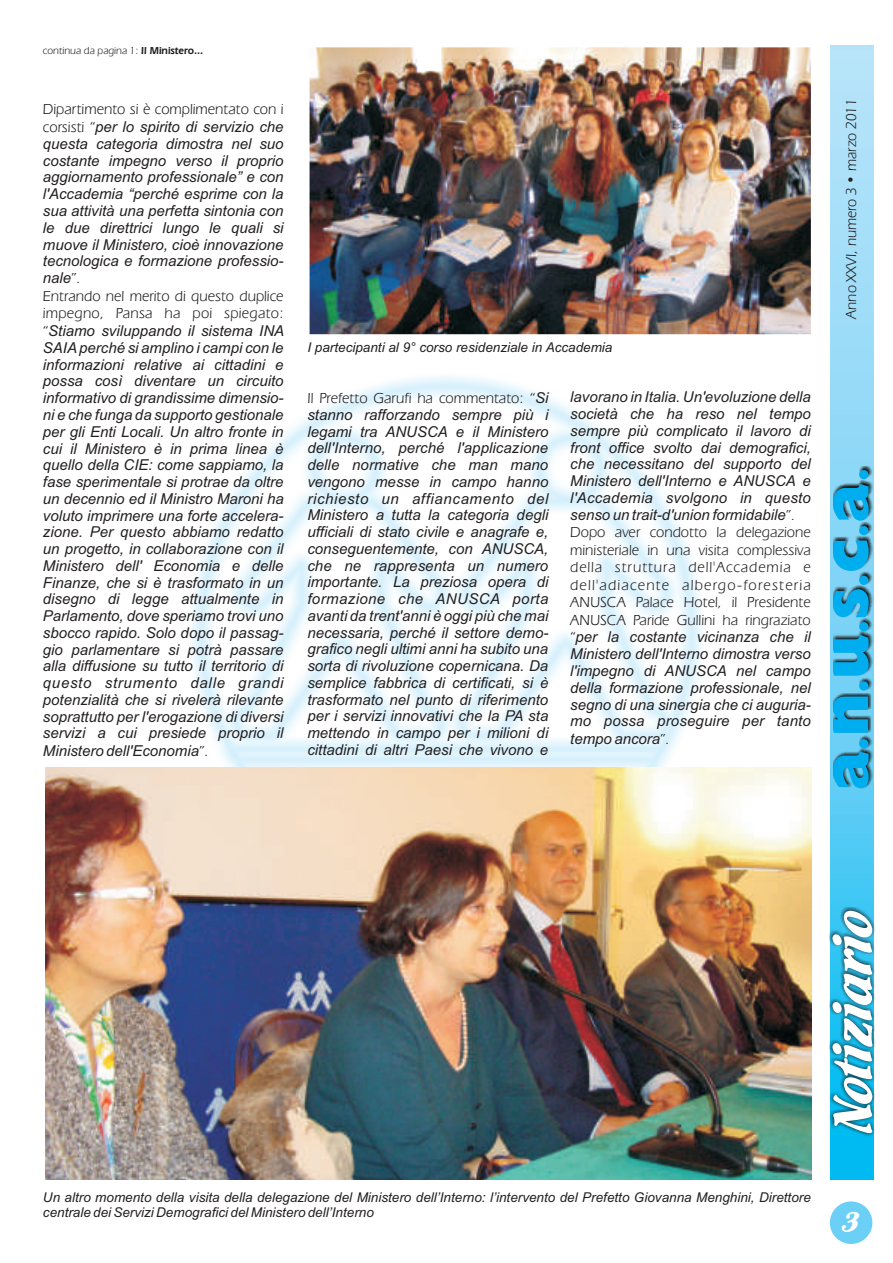
<style>
.page{position:relative;width:893px;height:1263px;background:#fff}
.page>*{position:absolute;margin:0;border:0;box-sizing:border-box;transform-origin:0 0}
.t1{font:57.6px "Flamenco D";color:#fff}
.t2{font:30px "Flamenco D";color:#fff}
.t3{font:italic 15px/16.8px "Arial";color:#231f20;text-align:justify}
.t4{font:15px/17.5px "Eras IT Cby BT";color:#231f20}
.t5{font:italic 13.5px/15.1px "Arial";color:#231f20}
.t6{font:10.5px "Eras IT Cby BT";color:#231f20}
.s1{font-weight:700}
.s2{font-family:"Eras IT Cby BT";font-style:normal}
.s3{font-family:"Arial";font-style:italic}
</style>
<div class="page">
<svg style="left:830px;top:45px;width:43px;height:1135px;background:#85d7f6"></svg>
<div style="left:830px;top:1201px;width:42px;height:43px;background:#6bcff6;border-radius:50%"></div>
<img style="left:829px;top:908px;width:46px;height:228px">
<img style="left:833px;top:466px;width:39px;height:322px">
<div style="left:859px;top:739px;width:9px;height:9px;background:#00aeef;border-radius:50%"></div>
<svg style="left:833px;top:696px;width:35px;height:37px"></svg>
<div style="left:859px;top:681px;width:9px;height:9px;background:#00aeef;border-radius:50%"></div>
<svg style="left:834px;top:634px;width:35px;height:42px"></svg>
<div style="left:859px;top:622px;width:9px;height:9px;background:#00aeef;border-radius:50%"></div>
<svg style="left:833px;top:589px;width:36px;height:28px"></svg>
<div style="left:859px;top:576px;width:9px;height:9px;background:#00aeef;border-radius:50%"></div>
<svg style="left:833px;top:540px;width:36px;height:31px"></svg>
<div style="left:859px;top:526px;width:9px;height:9px;background:#00aeef;border-radius:50%"></div>
<div style="left:859px;top:470px;width:9px;height:9px;background:#00aeef;border-radius:50%"></div>
<svg style="left:833px;top:751px;width:36px;height:37px"></svg>
<svg style="left:833px;top:484px;width:36px;height:37px"></svg>
<img style="left:45px;top:767px;width:767px;height:413px">
<img style="left:310px;top:47px;width:501px;height:287px">
<p class="t6" style="left:43px;top:46px;width:162px">continua da pagina 1: <span class="s1">Il Ministero...</span></p>
<p class="t4" style="left:43px;top:102px;width:242px">Dipartimento si è complimentato con i</p>
<p class="t3" style="left:43px;top:120px;width:242px"><span class="s2">corsisti “</span>per lo spirito di servizio che questa categoria dimostra nel suo costante impegno verso il proprio aggiornamento professionale” e con l'Accademia “perché esprime con la sua attività una perfetta sintonia con le due direttrici lungo le quali si muove il Ministero, cioè innovazione tecnologica e formazione professio&shy;nale<span class="s2">”.</span></p>
<p class="t4" style="left:43px;top:288px;width:242px">Entrando nel merito di questo duplice impegno, Pansa ha poi spiegato:</p>
<p class="t3" style="left:43px;top:323px;width:243px"><span class="s2">“</span>Stiamo sviluppando il sistema INA SAIAperché si amplino i campi con le informazioni relative ai cittadini e possa così diventare un circuito informativo di grandissime dimensio&shy;ni e che funga da supporto gestionale per gli Enti Locali. Un altro fronte in cui il Ministero è in prima linea è quello della CIE: come sappiamo, la fase sperimentale si protrae da oltre un decennio ed il Ministro Maroni ha voluto imprimere una forte accelera&shy;zione. Per questo abbiamo redatto un progetto, in collaborazione con il Ministero dell' Economia e delle Finanze, che si è trasformato in un disegno di legge attualmente in Parlamento, dove speriamo trovi uno sbocco rapido. Solo dopo il passag&shy;gio parlamentare si potrà passare alla diffusione su tutto il territorio di questo strumento dalle grandi potenzialità che si rivelerà rilevante soprattutto per l'erogazione di diversi servizi a cui presiede proprio il Ministero dell'Economia<span class="s2">”.</span></p>
<p class="t5" style="left:307px;top:341px;width:307px">I partecipanti al 9° corso residenziale in Accademia</p>
<p class="t4" style="left:307px;top:390px;width:242px">Il Prefetto Garufi ha commentato: “<span class="s3">Si</span></p>
<p class="t3" style="left:307px;top:407px;width:242px">stanno rafforzando sempre più i legami tra ANUSCA e il Ministero dell'Interno, perché l'applicazione delle normative che man mano vengono messe in campo hanno richiesto un affiancamento del Ministero a tutta la categoria degli ufficiali di stato civile e anagrafe e, conseguentemente, con ANUSCA, che ne rappresenta un numero importante. La preziosa opera di formazione che ANUSCA porta avanti da trent'anni è oggi più che mai necessaria, perché il settore demo&shy;grafico negli ultimi anni ha subito una sorta di rivoluzione copernicana. Da semplice fabbrica di certificati, si è trasformato nel punto di riferimento per i servizi innovativi che la PA sta mettendo in campo per i milioni di cittadini di altri Paesi che vivono e</p>
<p class="t3" style="left:570px;top:390px;width:242px">lavorano in Italia. Un'evoluzione della società che ha reso nel tempo sempre più complicato il lavoro di front office svolto dai demografici, che necessitano del supporto del Ministero dell'Interno e ANUSCA e l'Accademia svolgono in questo senso un trait-d'union formidabile<span class="s2">”.</span></p>
<p class="t4" style="left:570px;top:525px;width:242px;text-align:justify">Dopo aver condotto la delegazione ministeriale in una visita complessiva della struttura dell'Accademia e dell'adiacente albergo-foresteria ANUSCA Palace Hotel, il Presidente ANUSCA Paride Gullini ha ringraziato</p>
<p class="t3" style="left:570px;top:630px;width:242px"><span class="s2">“</span>per la costante vicinanza che il Ministero dell'Interno dimostra verso l'impegno di ANUSCA nel campo della formazione professionale, nel segno di una sinergia che ci auguria&shy;mo possa proseguire per tanto tempo ancora<span class="s2">”.</span></p>
<p class="t4" style="left:843px;top:319px;width:222px;rotate:-90deg">Anno XXVI, numero 3 • marzo 2011</p>
<h1 class="t1" style="left:825px;top:1131px;width:225px;rotate:-90deg">Notiziario</h1>
<p class="t5" style="left:43px;top:1190px;width:769px">Un altro momento della visita della delegazione del Ministero dell’Interno: l’intervento del Prefetto Giovanna Menghini, Direttore centrale dei Servizi Demografici del Ministero dell’Interno</p>
<h2 class="t2" style="left:843px;top:1207px;width:19px">3</h2>
</div>
